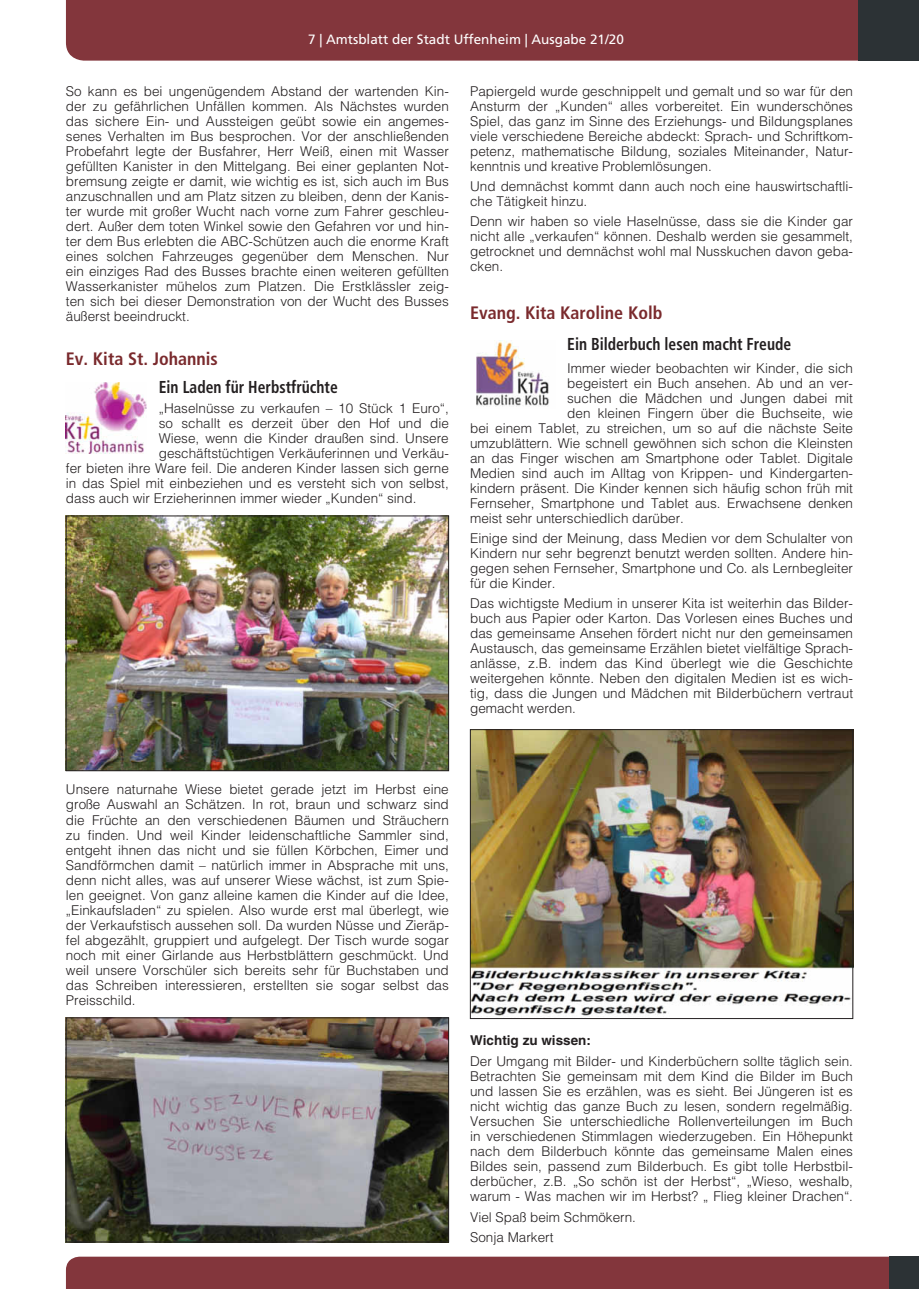
<style>
.page{position:relative;width:919px;height:1289px;background:#fff}
.page>*{position:absolute;margin:0;border:0;box-sizing:border-box;transform-origin:0 0}
.t1{font:700 condensed 18px "Frutiger LT";color:#7a2a2d}
.t2{font:700 condensed 17.25px "Frutiger LT";color:#231f20;scale:.9 1}
.t3{font:300 13.5px/15px "Helvetica LT";color:#231f20;text-align:justify}
.t4{font:13.5px "Frutiger LT";color:#fff}
.t5{font:700 13.5px "Helvetica LT";color:#231f20}
</style>
<div class="page">
<div style="left:66px;top:1256px;width:823px;height:32px;background:#83363c"></div>
<div style="left:889px;top:1256px;width:29px;height:32px;background:#2c3235"></div>
<div style="left:66px;top:0;width:792px;height:61px;background:#83363c"></div>
<div style="left:858px;top:0;width:60px;height:61px;background:#2c3235"></div>
<img style="left:476px;top:340px;width:73px;height:67px">
<img style="left:472px;top:731px;width:379px;height:285px">
<div style="left:470px;top:729px;width:383px;height:289px;border:1px solid #231f20"></div>
<img style="left:66px;top:382px;width:81px;height:72px">
<img style="left:68px;top:517px;width:379px;height:252px">
<div style="left:66px;top:515px;width:383px;height:256px;border:1px solid #231f20"></div>
<img style="left:68px;top:1019px;width:379px;height:221px">
<div style="left:66px;top:1017px;width:383px;height:225px;border:1px solid #231f20"></div>
<p class="t4" style="left:308px;top:32px;width:317px">7 | Amtsblatt der Stadt Uffenheim | Ausgabe 21/20</p>
<p class="t3" style="left:470px;top:83px;width:384px">Papiergeld wurde geschnippelt und gemalt und so war für den Ansturm der „Kunden“ alles vorbereitet. Ein wunderschönes Spiel, das ganz im Sinne des Erziehungs- und Bildungsplanes viele verschiedene Bereiche abdeckt: Sprach- und Schriftkom&shy;petenz, mathematische Bildung, soziales Miteinander, Natur&shy;kenntnis und kreative Problemlösungen.</p>
<p class="t3" style="left:470px;top:179px;width:384px">Und demnächst kommt dann auch noch eine hauswirtschaftli&shy;che Tätigkeit hinzu.</p>
<p class="t3" style="left:470px;top:214px;width:384px">Denn wir haben so viele Haselnüsse, dass sie die Kinder gar nicht alle „verkaufen“ können. Deshalb werden sie gesammelt, getrocknet und demnächst wohl mal Nusskuchen davon geba&shy;cken.</p>
<h1 class="t1" style="left:470px;top:302px;width:194px">Evang. Kita Karoline Kolb</h1>
<p class="t2" style="left:567px;top:334px;width:250px">Ein Bilderbuch lesen macht Freude</p>
<p class="t3" style="left:567px;top:360px;width:287px">Immer wieder beobachten wir Kinder, die sich</p>
<p class="t3" style="left:567px;top:375px;width:287px">begeistert ein Buch ansehen. Ab und an ver-</p>
<p class="t3" style="left:567px;top:390px;width:287px">suchen die Mädchen und Jungen dabei mit</p>
<p class="t3" style="left:567px;top:405px;width:287px">den kleinen Fingern über die Buchseite, wie</p>
<p class="t3" style="left:470px;top:420px;width:384px">bei einem Tablet, zu streichen, um so auf die nächste Seite</p>
<p class="t3" style="left:470px;top:435px;width:384px">umzublättern. Wie schnell gewöhnen sich schon die Kleinsten</p>
<p class="t3" style="left:470px;top:450px;width:384px">an das Finger wischen am Smartphone oder Tablet. Digitale</p>
<p class="t3" style="left:470px;top:465px;width:384px">Medien sind auch im Alltag von Krippen- und Kindergarten-</p>
<p class="t3" style="left:470px;top:480px;width:384px">kindern präsent. Die Kinder kennen sich häufig schon früh mit</p>
<p class="t3" style="left:470px;top:495px;width:384px">Fernseher, Smartphone und Tablet aus. Erwachsene denken</p>
<p class="t3" style="left:470px;top:510px;width:215px">meist sehr unterschiedlich darüber.</p>
<p class="t3" style="left:470px;top:530px;width:384px">Einige sind der Meinung, dass Medien vor dem Schulalter von Kindern nur sehr begrenzt benutzt werden sollten. Andere hin&shy;gegen sehen Fernseher, Smartphone und Co. als Lernbegleiter für die Kinder.</p>
<p class="t3" style="left:470px;top:595px;width:384px">Das wichtigste Medium in unserer Kita ist weiterhin das Bilder&shy;buch aus Papier oder Karton. Das Vorlesen eines Buches und das gemeinsame Ansehen fördert nicht nur den gemeinsamen Austausch, das gemeinsame Erzählen bietet vielfältige Sprach&shy;anlässe, z.B. indem das Kind überlegt wie die Geschichte weitergehen könnte. Neben den digitalen Medien ist es wich&shy;tig, dass die Jungen und Mädchen mit Bilderbüchern vertraut gemacht werden.</p>
<p class="t3" style="left:66px;top:83px;width:384px">So kann es bei ungenügendem Abstand der wartenden Kin&shy;der zu gefährlichen Unfällen kommen. Als Nächstes wurden das sichere Ein- und Aussteigen geübt sowie ein angemes&shy;senes Verhalten im Bus besprochen. Vor der anschließenden Probefahrt legte der Busfahrer, Herr Weiß, einen mit Wasser gefüllten Kanister in den Mittelgang. Bei einer geplanten Not&shy;bremsung zeigte er damit, wie wichtig es ist, sich auch im Bus anzuschnallen und am Platz sitzen zu bleiben, denn der Kanis&shy;ter wurde mit großer Wucht nach vorne zum Fahrer geschleu&shy;dert. Außer dem toten Winkel sowie den Gefahren vor und hin&shy;ter dem Bus erlebten die ABC-Schützen auch die enorme Kraft eines solchen Fahrzeuges gegenüber dem Menschen. Nur ein einziges Rad des Busses brachte einen weiteren gefüllten Wasserkanister mühelos zum Platzen. Die Erstklässler zeig&shy;ten sich bei dieser Demonstration von der Wucht des Busses äußerst beeindruckt.</p>
<h1 class="t1" style="left:66px;top:348px;width:153px">Ev. Kita St. Johannis</h1>
<p class="t2" style="left:159px;top:377px;width:200px">Ein Laden für Herbstfrüchte</p>
<p class="t3" style="left:159px;top:400px;width:291px">„Haselnüsse zu verkaufen – 10 Stück 1 Euro“,</p>
<p class="t3" style="left:159px;top:415px;width:291px">so schallt es derzeit über den Hof und die</p>
<p class="t3" style="left:159px;top:430px;width:291px">Wiese, wenn die Kinder draußen sind. Unsere</p>
<p class="t3" style="left:159px;top:445px;width:291px">geschäftstüchtigen Verkäuferinnen und Verkäu-</p>
<p class="t3" style="left:66px;top:460px;width:384px">fer bieten ihre Ware feil. Die anderen Kinder lassen sich gerne</p>
<p class="t3" style="left:66px;top:475px;width:384px">in das Spiel mit einbeziehen und es versteht sich von selbst,</p>
<p class="t3" style="left:66px;top:490px;width:352px">dass auch wir Erzieherinnen immer wieder „Kunden“ sind.</p>
<p class="t3" style="left:66px;top:782px;width:384px">Unsere naturnahe Wiese bietet gerade jetzt im Herbst eine große Auswahl an Schätzen. In rot, braun und schwarz sind die Früchte an den verschiedenen Bäumen und Sträuchern zu finden. Und weil Kinder leidenschaftliche Sammler sind, entgeht ihnen das nicht und sie füllen Körbchen, Eimer und Sandförmchen damit – natürlich immer in Absprache mit uns, denn nicht alles, was auf unserer Wiese wächst, ist zum Spie&shy;len geeignet. Von ganz alleine kamen die Kinder auf die Idee, „Einkaufsladen“ zu spielen. Also wurde erst mal überlegt, wie der Verkaufstisch aussehen soll. Da wurden Nüsse und Zieräp&shy;fel abgezählt, gruppiert und aufgelegt. Der Tisch wurde sogar noch mit einer Girlande aus Herbstblättern geschmückt. Und weil unsere Vorschüler sich bereits sehr für Buchstaben und das Schreiben interessieren, erstellten sie sogar selbst das Preisschild.</p>
<p class="t5" style="left:470px;top:1032px;width:122px">Wichtig zu wissen:</p>
<p class="t3" style="left:470px;top:1053px;width:384px">Der Umgang mit Bilder- und Kinderbüchern sollte täglich sein.<br>Betrachten Sie gemeinsam mit dem Kind die Bilder im Buch und lassen Sie es erzählen, was es sieht. Bei Jüngeren ist es nicht wichtig das ganze Buch zu lesen, sondern regelmäßig.<br>Versuchen Sie unterschiedliche Rollenverteilungen im Buch in verschiedenen Stimmlagen wiederzugeben. Ein Höhepunkt nach dem Bilderbuch könnte das gemeinsame Malen eines Bildes sein, passend zum Bilderbuch. Es gibt tolle Herbstbil&shy;derbücher, z.B. „So schön ist der Herbst“, „Wieso, weshalb, warum - Was machen wir im Herbst? „ Flieg kleiner Drachen“.</p>
<p class="t3" style="left:470px;top:1206px;width:167px;line-height:20.2px">Viel Spaß beim Schmökern.<br>Sonja Markert</p>
</div>
